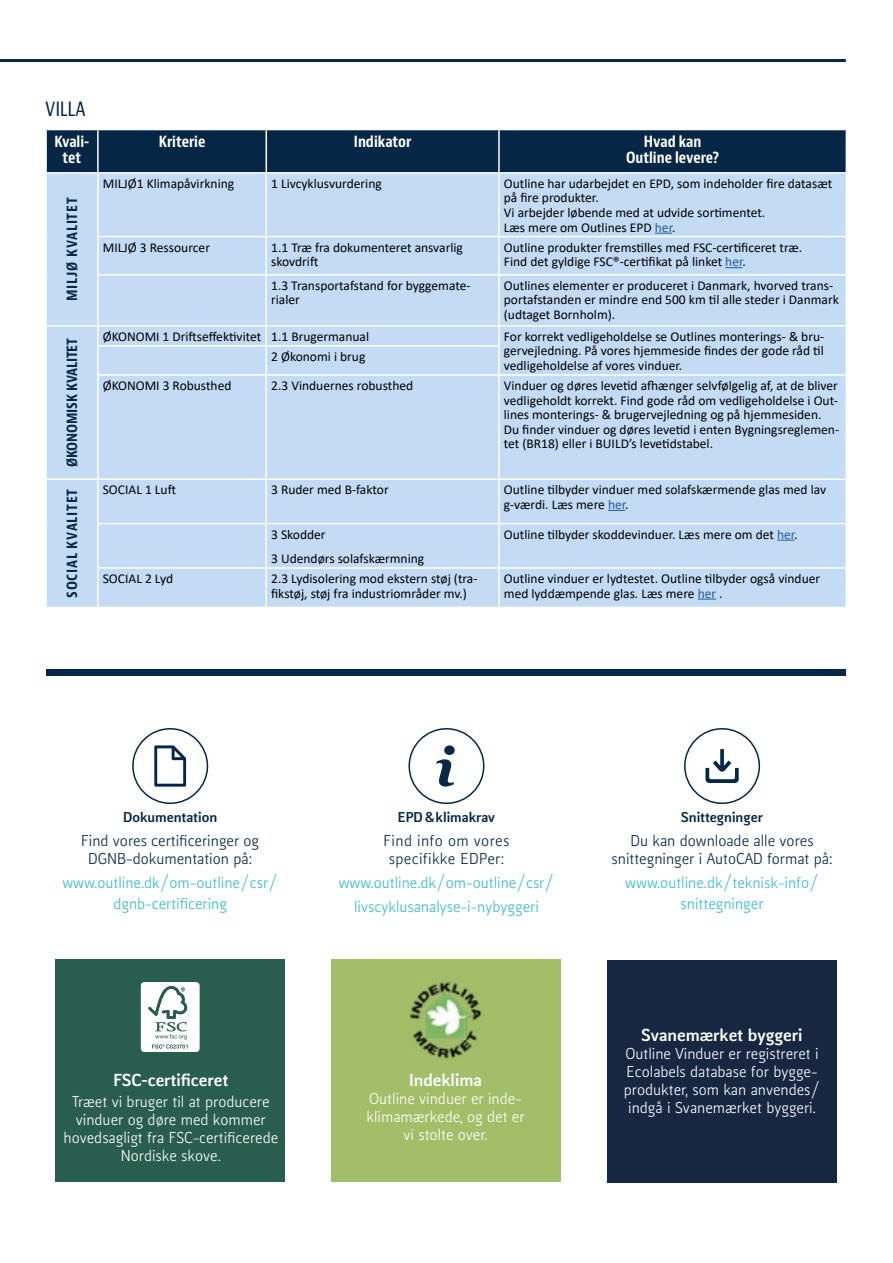
<style>
.page{position:relative;width:893px;height:1263px;background:#fff}
.page>*{position:absolute;margin:0;border:0;box-sizing:border-box;transform-origin:0 0}
.t1{font:condensed 21px "Bernino Sans";letter-spacing:-.015em;color:#052645}
.t2{font:800 16.5px "Kofi Pure Sans";color:#fff}
.t3{font:15px/18px "Kofi Pure Sans";color:#fff;text-align:center}
.t4{font:15px/21px "Kofi Pure Sans";color:#3abacb;text-align:center}
.t5{font:15px/18px "Kofi Pure Sans";color:#052645;text-align:center}
.t6{font:700 condensed 15px/16.2px "Bernino Sans";color:#fff;text-align:center}
.t7{font:15px/18px "Kofi Pure Sans";letter-spacing:.025em;color:#052645;text-align:center}
.t8{font:700 condensed 15px "Bernino Sans";letter-spacing:.05em;color:#0a2745}
.t9{font:700 condensed 15px "Bernino Sans";letter-spacing:-.01em;color:#0a2745}
.t10{font:13.5px/14.5px "Calibri";color:#000}
.t11{font:800 13.5px "Kofi Pure Sans";color:#052645}
.s1{color:#275b9b}
</style>
<div class="page">
<div style="left:47px;top:130px;width:799px;height:42px;background:#052645"></div>
<div style="left:47px;top:174px;width:799px;height:433px;background:#c3dbf4"></div>
<hr style="left:45px;top:325px;width:53px;height:2px;background:#fff">
<hr style="left:45px;top:478px;width:53px;height:2px;background:#fff">
<hr style="left:97px;top:174px;width:2px;height:62px;background:#fff">
<hr style="left:97px;top:237px;width:2px;height:37px;background:#fff">
<hr style="left:97px;top:276px;width:2px;height:49px;background:#fff">
<svg style="left:97px;top:327px;width:2px;height:18px"></svg>
<hr style="left:97px;top:346px;width:2px;height:28px;background:#fff">
<hr style="left:97px;top:376px;width:2px;height:102px;background:#fff">
<hr style="left:97px;top:480px;width:2px;height:43px;background:#fff">
<hr style="left:97px;top:524px;width:2px;height:43px;background:#fff">
<hr style="left:97px;top:569px;width:2px;height:38px;background:#fff">
<hr style="left:266px;top:174px;width:1px;height:62px;background:#fff">
<hr style="left:498px;top:174px;width:2px;height:62px;background:#fff">
<hr style="left:266px;top:237px;width:1px;height:37px;background:#fff">
<hr style="left:498px;top:237px;width:2px;height:37px;background:#fff">
<hr style="left:266px;top:276px;width:1px;height:49px;background:#fff">
<hr style="left:498px;top:276px;width:2px;height:49px;background:#fff">
<svg style="left:498px;top:327px;width:2px;height:18px"></svg>
<svg style="left:266px;top:327px;width:1px;height:47px"></svg>
<hr style="left:498px;top:346px;width:2px;height:28px;background:#fff">
<hr style="left:266px;top:376px;width:1px;height:102px;background:#fff">
<hr style="left:498px;top:376px;width:2px;height:102px;background:#fff">
<hr style="left:266px;top:480px;width:1px;height:43px;background:#fff">
<hr style="left:498px;top:480px;width:2px;height:43px;background:#fff">
<hr style="left:266px;top:524px;width:1px;height:43px;background:#fff">
<hr style="left:498px;top:524px;width:2px;height:43px;background:#fff">
<hr style="left:266px;top:569px;width:1px;height:38px;background:#fff">
<hr style="left:498px;top:569px;width:2px;height:38px;background:#fff">
<hr style="left:97px;top:236px;width:169px;height:1px;background:#fff">
<hr style="left:266px;top:236px;width:233px;height:1px;background:#fff">
<hr style="left:499px;top:236px;width:348px;height:1px;background:#fff">
<hr style="left:97px;top:274px;width:169px;height:2px;background:#fff">
<hr style="left:266px;top:274px;width:233px;height:2px;background:#fff">
<hr style="left:499px;top:274px;width:348px;height:2px;background:#fff">
<hr style="left:98px;top:325px;width:168px;height:2px;background:#fff">
<hr style="left:266px;top:325px;width:233px;height:2px;background:#fff">
<hr style="left:499px;top:325px;width:348px;height:2px;background:#fff">
<hr style="left:97px;top:345px;width:169px;height:1px;background:#fff">
<hr style="left:266px;top:345px;width:234px;height:1px;background:#fff">
<hr style="left:97px;top:374px;width:169px;height:2px;background:#fff">
<hr style="left:266px;top:374px;width:233px;height:2px;background:#fff">
<hr style="left:499px;top:374px;width:348px;height:2px;background:#fff">
<hr style="left:98px;top:478px;width:168px;height:2px;background:#fff">
<hr style="left:266px;top:478px;width:233px;height:2px;background:#fff">
<hr style="left:499px;top:478px;width:348px;height:2px;background:#fff">
<hr style="left:97px;top:523px;width:169px;height:1px;background:#fff">
<hr style="left:266px;top:523px;width:233px;height:1px;background:#fff">
<hr style="left:499px;top:523px;width:348px;height:1px;background:#fff">
<hr style="left:97px;top:567px;width:169px;height:2px;background:#fff">
<hr style="left:266px;top:567px;width:233px;height:2px;background:#fff">
<hr style="left:499px;top:567px;width:348px;height:2px;background:#fff">
<hr style="left:97px;top:130px;width:2px;height:42px;background:#fff">
<hr style="left:266px;top:130px;width:1px;height:42px;background:#fff">
<hr style="left:498px;top:130px;width:2px;height:42px;background:#fff">
<svg style="left:655px;top:233px;width:17px;height:1px"></svg>
<svg style="left:725px;top:267px;width:17px;height:1px"></svg>
<svg style="left:608px;top:510px;width:17px;height:1px"></svg>
<svg style="left:777px;top:540px;width:17px;height:1px"></svg>
<svg style="left:698px;top:599px;width:18px;height:1px"></svg>
<div style="left:331px;top:959px;width:229px;height:223px;background:#a2be69"></div>
<div style="left:607px;top:960px;width:230px;height:222px;background:#172742"></div>
<img style="left:410px;top:981px;width:72px;height:78px">
<div style="left:55px;top:959px;width:230px;height:223px;background:#295d4d"></div>
<svg style="left:140px;top:982px;width:60px;height:70px;background:#dee6e3"></svg>
<div style="left:132px;top:728px;width:76px;height:76px;border:2px solid #052645;border-radius:50%"></div>
<svg style="left:154px;top:745px;width:32px;height:42px"></svg>
<div style="left:684px;top:728px;width:76px;height:76px;border:2px solid #052645;border-radius:50%"></div>
<svg style="left:705px;top:749px;width:34px;height:34px"></svg>
<div style="left:408px;top:728px;width:76px;height:76px;border:2px solid #052645;border-radius:50%"></div>
<svg style="left:436px;top:745px;width:19px;height:42px"></svg>
<div style="left:47px;top:670px;width:799px;height:6px;background:#052645"></div>
<hr style="left:0;top:59px;width:846px;height:3px;background:#052645">
<h1 class="t1" style="left:45px;top:96px;width:42px">VILLA</h1>
<p class="t6" style="left:55px;top:133px;width:36px">Kvali&shy;tet</p>
<p class="t6" style="left:159px;top:133px;width:48px">Kriterie</p>
<p class="t6" style="left:354px;top:133px;width:59px">Indikator</p>
<p class="t6" style="left:626px;top:133px;width:95px">Hvad kan<br>Outline levere?</p>
<p class="t8" style="left:62px;top:301px;width:105px;rotate:-90deg">MILJØ KVALITET</p>
<p class="t10" style="left:103px;top:176px;width:133px">MILJØ1 Klimapåvirkning</p>
<p class="t10" style="left:271px;top:176px;width:112px">1 Livcyklusvurdering</p>
<p class="t10" style="left:504px;top:176px;width:330px">Outline har udarbejdet en EPD, som indeholder fire datasæt på fire produkter.<br>Vi arbejder løbende med at udvide sortimentet.<br>Læs mere om Outlines EPD <span class="s1">her</span>.</p>
<p class="t10" style="left:103px;top:239px;width:109px">MILJØ 3 Ressourcer</p>
<p class="t10" style="left:271px;top:239px;width:193px">1.1 Træ fra dokumenteret ansvarlig skovdrift</p>
<p class="t10" style="left:504px;top:239px;width:300px">Outline produkter fremstilles med FSC-certificeret træ.<br>Find det gyldige FSC®-certifikat på linket <span class="s1">her</span>.</p>
<p class="t10" style="left:271px;top:278px;width:201px">1.3 Transportafstand for byggemate&shy;rialer</p>
<p class="t10" style="left:504px;top:278px;width:336px">Outlines elementer er produceret i Danmark, hvorved trans&shy;portafstanden er mindre end 500 km til alle steder i Danmark (udtaget Bornholm).</p>
<p class="t9" style="left:62px;top:467px;width:131px;rotate:-90deg">ØKONOMISK KVALITET</p>
<p class="t10" style="left:103px;top:329px;width:268px">ØKONOMI 1 Driftseffektivitet 1.1 Brugermanual</p>
<p class="t10" style="left:504px;top:329px;width:322px;text-align:justify">For korrekt vedligeholdelse se Outlines monterings- &amp; bru&shy;gervejledning. På vores hjemmeside findes der gode råd til vedligeholdelse af vores vinduer.</p>
<p class="t10" style="left:271px;top:349px;width:96px">2 Økonomi i brug</p>
<p class="t10" style="left:103px;top:378px;width:130px">ØKONOMI 3 Robusthed</p>
<p class="t10" style="left:271px;top:378px;width:144px">2.3 Vinduernes robusthed</p>
<p class="t10" style="left:504px;top:378px;width:337px">Vinduer og døres levetid afhænger selvfølgelig af, at de bliver vedligeholdt korrekt. Find gode råd om vedligeholdelse i Out&shy;lines monterings- &amp; brugervejledning og på hjemmesiden.<br>Du finder vinduer og døres levetid i enten Bygningsreglemen&shy;tet (BR18) eller i BUILD’s levetidstabel.</p>
<p class="t8" style="left:62px;top:598px;width:110px;rotate:-90deg">SOCIAL KVALITET</p>
<p class="t10" style="left:103px;top:482px;width:75px">SOCIAL 1 Luft</p>
<p class="t10" style="left:271px;top:482px;width:119px">3 Ruder med B-faktor</p>
<p class="t10" style="left:504px;top:482px;width:324px">Outline tilbyder vinduer med solafskærmende glas med lav g-værdi. Læs mere <span class="s1">her</span>.</p>
<p class="t10" style="left:271px;top:522px;width:155px;line-height:24.5px">3 Skodder<br>3 Udendørs solafskærmning</p>
<p class="t10" style="left:504px;top:526px;width:295px">Outline tilbyder skoddevinduer. Læs mere om det <span class="s1">her</span>.</p>
<p class="t10" style="left:103px;top:571px;width:72px">SOCIAL 2 Lyd</p>
<p class="t10" style="left:271px;top:571px;width:208px">2.3 Lydisolering mod ekstern støj (tra&shy;fikstøj, støj fra industriområder mv.)</p>
<p class="t10" style="left:504px;top:571px;width:318px">Outline vinduer er lydtestet. Outline tilbyder også vinduer med lyddæmpende glas. Læs mere <span class="s1">her</span> .</p>
<p class="t11" style="left:123px;top:807px;width:96px">Dokumentation</p>
<p class="t5" style="left:81px;top:832px;width:179px">Find vores certificeringer og<br>DGNB-dokumentation på:</p>
<p class="t4" style="left:62px;top:872px;width:217px">www.outline.dk/om-outline/csr/ dgnb-certificering</p>
<p class="t2" style="left:113px;top:1068px;width:116px">FSC-certificeret</p>
<p class="t3" style="left:63px;top:1093px;width:216px">Træet vi bruger til at producere vinduer og døre med kommer hovedsagligt fra FSC-certificerede<br>Nordiske skove.</p>
<p class="t11" style="left:398px;top:807px;width:99px">EPD &amp; klimakrav</p>
<p class="t7" style="left:384px;top:832px;width:127px">Find info om vores specifikke EDPer:</p>
<p class="t4" style="left:339px;top:871px;width:217px;line-height:24px">www.outline.dk/om-outline/csr/ livscyklusanalyse-i-nybyggeri</p>
<p class="t2" style="left:409px;top:1068px;width:74px">Indeklima</p>
<p class="t3" style="left:366px;top:1090px;width:160px">Outline vinduer er inde&shy;klimamærkede, og det er vi stolte over.</p>
<p class="t11" style="left:681px;top:807px;width:83px">Snittegninger</p>
<p class="t5" style="left:612px;top:832px;width:222px">Du kan downloade alle vores snittegninger i AutoCAD format på:</p>
<p class="t4" style="left:625px;top:872px;width:195px">www.outline.dk/teknisk-info/ snittegninger</p>
<p class="t2" style="left:642px;top:1024px;width:163px">Svanemærket byggeri</p>
<p class="t3" style="left:624px;top:1045px;width:198px;text-align:left">Outline Vinduer er registreret i<br>Ecolabels database for bygge&shy;produkter, som kan anvendes/ indgå i Svanemærket byggeri.</p>
</div>
